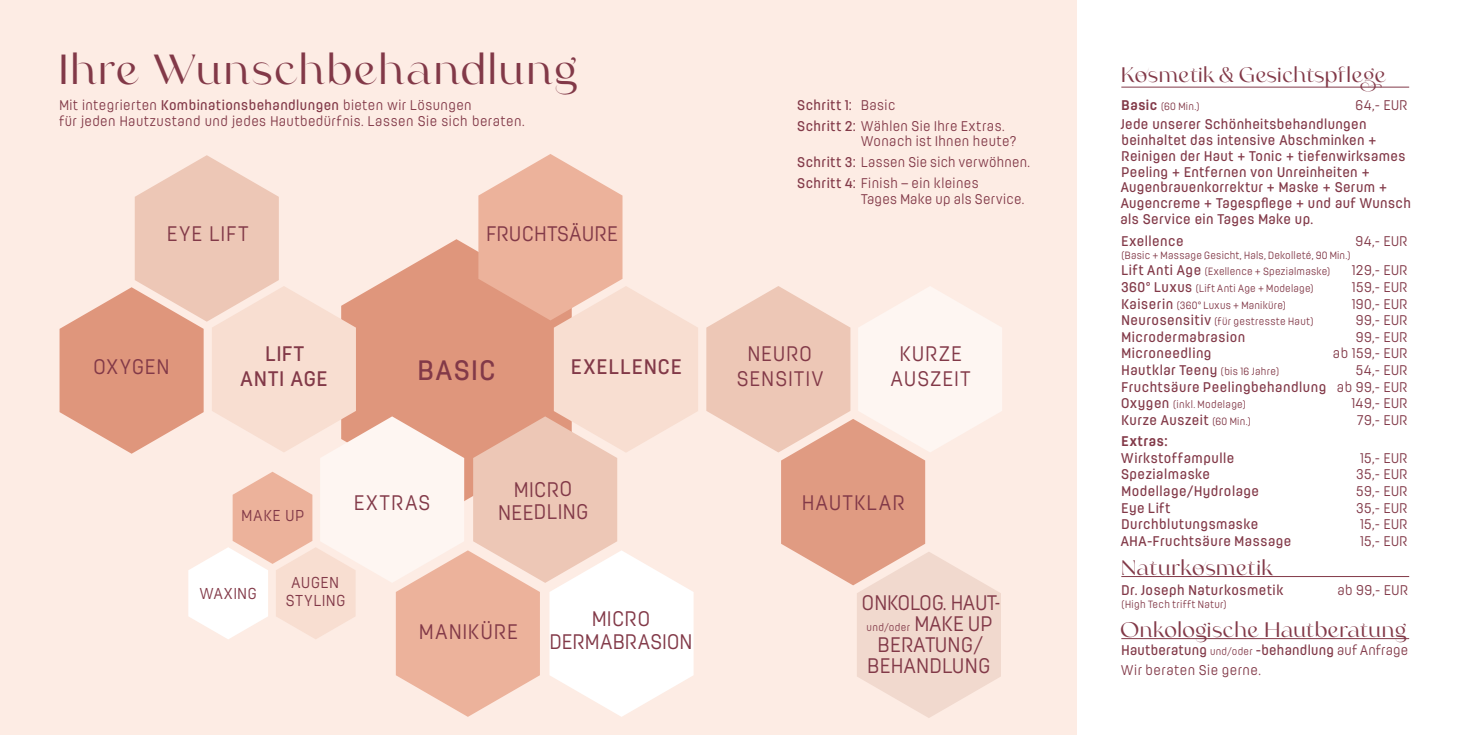
<style>
.page{position:relative;width:1469px;height:735px;background:#fff}
.page>*{position:absolute;margin:0;border:0;box-sizing:border-box;transform-origin:0 0}
.t1{font:42px "Argue";letter-spacing:.025em;color:#823948}
.t2{font:500 28px "Moderna Condensed";letter-spacing:.06em;color:#823948}
.t3{font:300 21px/24.5px "Moderna Condensed";letter-spacing:.055em;color:#823948;text-align:center}
.t4{font:21px "Argue";letter-spacing:-.005em;color:#823948}
.t5{font:300 21px/22.8px "Moderna Condensed";letter-spacing:.03em;color:#823948;text-align:center}
.t6{font:500 21px/24.5px "Moderna Condensed";letter-spacing:.065em;color:#823948;text-align:center}
.t7{font:300 21px/21px "Moderna Condensed";letter-spacing:.035em;color:#823948;text-align:center}
.t8{font:300 21px "Moderna Condensed";letter-spacing:.02em;color:#823948}
.t9{font:300 21px "Moderna Condensed";letter-spacing:.085em;color:#823948}
.t10{font:300 15.75px/17.5px "Moderna Condensed";letter-spacing:.06em;color:#823948;text-align:center}
.t11{font:500 14px/15.8px "Moderna Condensed";letter-spacing:.035em;color:#823948}
.t12{font:300 14px/20.7px "Moderna Condensed";letter-spacing:.035em;color:#823948}
.t13{font:700 14px "Moderna Condensed";letter-spacing:.05em;color:#823948}
.t14{font:300 10.5px/16.6px "Moderna Condensed";letter-spacing:.03em;color:#823948}
.s1{font-weight:500}
.s2{font-weight:700;font-size:14px}
.s3{font-weight:500;font-size:14px}
.s4{font-weight:300;font-size:10.5px}
.s5{font-weight:300}
.s6{font-size:21px}
.s7{font-size:10.5px}
</style>
<div class="page">
<div style="left:0;top:0;width:1076px;height:734px;background:#fdece4"></div>
<svg style="left:706px;top:286px;width:296px;height:431px"></svg>
<svg style="left:60px;top:154px;width:638px;height:562px"></svg>
<hr style="left:1121px;top:87px;width:288px;height:1px;background:#823948">
<hr style="left:1121px;top:576px;width:288px;height:1px;background:#823948">
<hr style="left:1121px;top:638px;width:288px;height:1px;background:#823948">
<h1 class="t1" style="left:58px;top:46px;width:521px">Ihre Wunschbehandlung</h1>
<p class="t12" style="left:59px;top:97px;width:467px;line-height:15.8px">Mit integrierten <span class="s1">Kombinationsbehandlungen</span> bieten wir Lösungen<br>für jeden Hautzustand und jedes Hautbedürfnis. Lassen Sie sich beraten.</p>
<h3 class="t3" style="left:167px;top:222px;width:83px">EYE LIFT</h3>
<h3 class="t3" style="left:94px;top:355px;width:77px">OXYGEN</h3>
<h3 class="t6" style="left:240px;top:342px;width:88px">LIFT<br>ANTI AGE</h3>
<h3 class="t5" style="left:486px;top:223px;width:133px">FRUCHTSÄURE</h3>
<h2 class="t2" style="left:418px;top:348px;width:79px">BASIC</h2>
<h3 class="t6" style="left:571px;top:355px;width:112px">EXELLENCE</h3>
<p class="t12" style="left:797px;top:95px;width:209px"><span class="s1">Schritt 1:</span> Basic<br><span class="s1">Schritt 2:</span> Wählen Sie Ihre Extras.</p>
<p class="t12" style="left:797px;top:131px;width:234px;text-indent:64px">Wonach ist Ihnen heute?<br><span class="s1">Schritt 3:</span> Lassen Sie sich verwöhnen.<br><span class="s1">Schritt 4:</span> Finish – ein kleines</p>
<p class="t12" style="left:861px;top:188px;width:165px">Tages Make up als Service.</p>
<h3 class="t3" style="left:737px;top:342px;width:88px">NEURO<br>SENSITIV</h3>
<h3 class="t3" style="left:891px;top:342px;width:81px">KURZE<br>AUSZEIT</h3>
<p class="t10" style="left:241px;top:507px;width:64px">MAKE UP</p>
<h3 class="t3" style="left:498px;top:478px;width:92px;line-height:22.8px">MICRO<br>NEEDLING</h3>
<h3 class="t3" style="left:354px;top:490px;width:78px">EXTRAS</h3>
<h3 class="t9" style="left:802px;top:485px;width:104px">HAUTKLAR</h3>
<h3 class="t4" style="left:1120px;top:63px;width:267px">Kosmetik &amp; Gesichtspflege</h3>
<p class="t14" style="left:1121px;top:98px;width:79px"><span class="s2">Basic</span> (60 Min.)</p>
<p class="t12" style="left:1355px;top:95px;width:54px">64,- EUR</p>
<p class="t11" style="left:1120px;top:117px;width:292px">Jede unserer Schönheitsbehandlungen beinhaltet das intensive Abschminken + Reinigen der Haut + Tonic + tiefenwirksames Peeling + Entfernen von Unreinheiten + Augenbrauenkorrektur + Maske + Serum + Augencreme + Tagespflege + und auf Wunsch als Service ein Tages Make up.</p>
<p class="t11" style="left:1121px;top:234px;width:64px">Exellence</p>
<p class="t12" style="left:1355px;top:231px;width:54px">94,- EUR</p>
<p class="t14" style="left:1121px;top:247px;width:230px">(Basic + Massage Gesicht, Hals, Dekolleté, 90 Min.)<br><span class="s3">Lift Anti Age</span> (Exellence + Spezialmaske)</p>
<p class="t12" style="left:1351px;top:260px;width:57px">129,- EUR</p>
<p class="t14" style="left:1121px;top:280px;width:194px"><span class="s3">360° Luxus</span> (Lift Anti Age + Modelage)</p>
<p class="t12" style="left:1351px;top:277px;width:57px">159,- EUR</p>
<p class="t14" style="left:1121px;top:296px;width:166px"><span class="s3">Kaiserin</span> (360° Luxus + Maniküre)</p>
<p class="t12" style="left:1351px;top:293px;width:57px">190,- EUR</p>
<p class="t14" style="left:1121px;top:313px;width:193px"><span class="s3">Neurosensitiv</span> (für gestresste Haut)</p>
<p class="t12" style="left:1355px;top:310px;width:53px">99,- EUR</p>
<p class="t11" style="left:1121px;top:329px;width:125px">Microdermabrasion</p>
<p class="t12" style="left:1355px;top:326px;width:53px">99,- EUR</p>
<p class="t11" style="left:1121px;top:346px;width:91px">Microneedling</p>
<p class="t12" style="left:1332px;top:343px;width:76px">ab 159,- EUR</p>
<p class="t11" style="left:1121px;top:362px;width:159px">Hautklar Teeny <span class="s4">(bis 16 Jahre)</span></p>
<p class="t11" style="left:1121px;top:362px;width:287px;line-height:16.6px;text-align:right"><span class="s5">54,- EUR<br></span>Fruchtsäure Peelingbehandlung <span class="s5">ab 99,- EUR</span></p>
<p class="t14" style="left:1121px;top:396px;width:126px"><span class="s3">Oxygen</span> (inkl. Modelage)</p>
<p class="t12" style="left:1351px;top:393px;width:58px">149,- EUR</p>
<p class="t11" style="left:1121px;top:412px;width:131px">Kurze Auszeit <span class="s4">(60 Min.)</span></p>
<p class="t12" style="left:1357px;top:410px;width:52px">79,- EUR</p>
<p class="t13" style="left:1121px;top:430px;width:47px">Extras:</p>
<p class="t11" style="left:1121px;top:450px;width:115px">Wirkstoffampulle</p>
<p class="t12" style="left:1359px;top:447px;width:49px">15,- EUR</p>
<p class="t11" style="left:1121px;top:466px;width:90px">Spezialmaske</p>
<p class="t12" style="left:1356px;top:464px;width:53px">35,- EUR</p>
<p class="t11" style="left:1121px;top:483px;width:139px">Modellage/Hydrolage</p>
<p class="t12" style="left:1355px;top:480px;width:53px">59,- EUR</p>
<p class="t11" style="left:1121px;top:500px;width:50px">Eye Lift</p>
<p class="t12" style="left:1356px;top:497px;width:53px">35,- EUR</p>
<p class="t11" style="left:1121px;top:516px;width:138px">Durchblutungsmaske</p>
<p class="t12" style="left:1359px;top:514px;width:49px">15,- EUR</p>
<p class="t11" style="left:1120px;top:533px;width:172px">AHA-Fruchtsäure Massage</p>
<p class="t12" style="left:1359px;top:530px;width:49px">15,- EUR</p>
<h3 class="t4" style="left:1120px;top:555px;width:154px">Naturkosmetik</h3>
<p class="t10" style="left:286px;top:574px;width:61px">AUGEN<br>STYLING</p>
<p class="t10" style="left:200px;top:584px;width:58px">WAXING</p>
<p class="t11" style="left:1121px;top:582px;width:163px">Dr. Joseph Naturkosmetik</p>
<p class="t12" style="left:1337px;top:580px;width:72px">ab 99,- EUR</p>
<p class="t14" style="left:1121px;top:595px;width:107px">(High Tech trifft Natur)</p>
<h3 class="t8" style="left:861px;top:586px;width:140px">ONKOLOG. HAUT-</h3>
<p class="t14" style="left:866px;top:619px;width:127px">und/oder <span class="s6">MAKE UP</span></p>
<h3 class="t7" style="left:867px;top:634px;width:124px">BERATUNG/<br>BEHANDLUNG</h3>
<h3 class="t5" style="left:550px;top:607px;width:144px">MICRO<br>DERMABRASION</h3>
<h3 class="t3" style="left:419px;top:619px;width:100px">MANIKÜRE</h3>
<h3 class="t4" style="left:1120px;top:617px;width:288px">Onkologische Hautberatung</h3>
<p class="t12" style="left:1121px;top:639px;width:288px;line-height:19.9px"><span class="s1">Hautberatung</span> <span class="s7">und/oder</span> <span class="s1">-behandlung</span> auf Anfrage<br>Wir beraten Sie gerne.</p>
</div>
